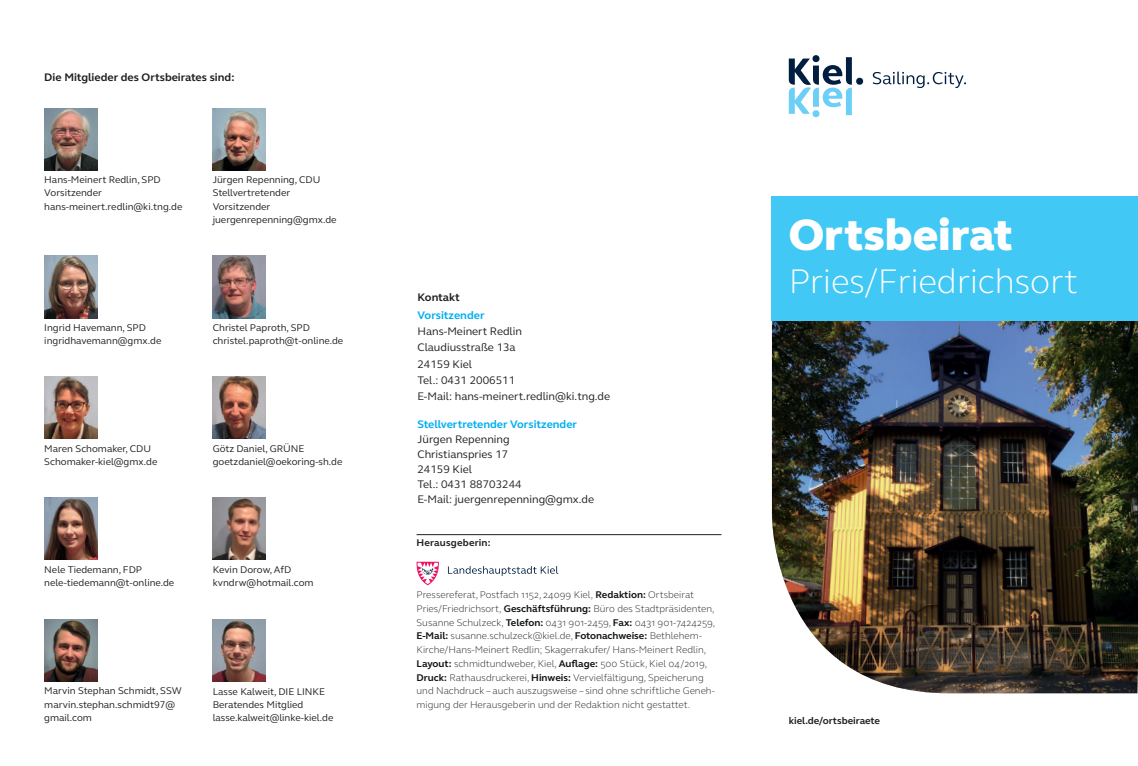
<style>
.page{position:relative;width:1138px;height:766px;background:#fff}
.page>*{position:absolute;margin:0;border:0;box-sizing:border-box;transform-origin:0 0}
.t1{font:800 45px "FS Elliot Pro";color:#fff}
.t2{font:300 35px "FS Elliot Pro";color:#fff}
.t3{font:11.25px/16.2px "FS Elliot Pro";color:#231f20}
.t4{font:700 11.25px "FS Elliot Pro";color:#00aeef}
.t5{font:700 11.25px "FS Elliot Pro";color:#231f20}
.t6{font:300 10px/13.8px "FS Elliot Pro";color:#231f20}
.t7{font:10px/13.1px "FS Elliot Pro";color:#231f20}
.t8{font:700 10px "FS Elliot Pro";color:#231f20}
.s1{font-weight:700;color:#111416}
</style>
<div class="page">
<svg style="left:872px;top:72px;width:94px;height:16px"></svg>
<div style="left:812px;top:110px;width:7px;height:7px;background:#6bcff6;border-radius:50%"></div>
<div style="left:856px;top:78px;width:7px;height:7px;background:#001f40;border-radius:50%"></div>
<svg style="left:788px;top:57px;width:63px;height:58px"></svg>
<img style="left:772px;top:321px;width:365px;height:372px">
<div style="left:772px;top:197px;width:365px;height:124px;background:#42c8f4"></div>
<img style="left:44px;top:108px;width:53px;height:62px">
<img style="left:213px;top:108px;width:53px;height:62px">
<img style="left:44px;top:256px;width:53px;height:62px">
<img style="left:213px;top:256px;width:53px;height:62px">
<img style="left:213px;top:377px;width:53px;height:62px">
<img style="left:44px;top:497px;width:53px;height:62px">
<img style="left:213px;top:497px;width:53px;height:62px">
<img style="left:44px;top:377px;width:53px;height:62px">
<img style="left:44px;top:619px;width:53px;height:62px">
<img style="left:213px;top:619px;width:53px;height:62px">
<hr style="left:416px;top:534px;width:305px;height:1px;background:#231f20">
<svg style="left:416px;top:561px;width:23px;height:24px"></svg>
<svg style="left:448px;top:566px;width:110px;height:9px"></svg>
<p class="t5" style="left:44px;top:69px;width:192px">Die Mitglieder des Ortsbeirates sind:</p>
<p class="t7" style="left:44px;top:173px;width:140px">Hans-Meinert Redlin, SPD<br>Vorsitzender hans-meinert.redlin@ki.tng.de</p>
<p class="t7" style="left:213px;top:173px;width:125px">Jürgen Repenning, CDU<br>Stellvertretender<br>Vorsitzender juergenrepenning@gmx.de</p>
<p class="t7" style="left:44px;top:320px;width:118px">Ingrid Havemann, SPD ingridhavemann@gmx.de</p>
<p class="t7" style="left:213px;top:320px;width:132px">Christel Paproth, SPD christel.paproth@t-online.de</p>
<p class="t7" style="left:44px;top:441px;width:115px">Maren Schomaker, CDU<br>Schomaker-kiel@gmx.de</p>
<p class="t7" style="left:213px;top:441px;width:131px">Götz Daniel, GRÜNE goetzdaniel@oekoring-sh.de</p>
<p class="t7" style="left:44px;top:562px;width:131px">Nele Tiedemann, FDP nele-tiedemann@t-online.de</p>
<p class="t7" style="left:213px;top:562px;width:102px">Kevin Dorow, AfD kvndrw@hotmail.com</p>
<p class="t7" style="left:44px;top:684px;width:139px">Marvin Stephan Schmidt, SSW marvin.stephan.schmidt97@ gmail.com</p>
<p class="t7" style="left:213px;top:684px;width:122px">Lasse Kalweit, DIE LINKE<br>Beratendes Mitglied lasse.kalweit@linke-kiel.de</p>
<p class="t5" style="left:417px;top:290px;width:44px">Kontakt</p>
<p class="t4" style="left:417px;top:307px;width:69px">Vorsitzender</p>
<p class="t3" style="left:417px;top:323px;width:194px">Hans-Meinert Redlin<br>Claudiusstraße 13a<br>24159 Kiel<br>Tel.: 0431 2006511<br>E-Mail: hans-meinert.redlin@ki.tng.de</p>
<p class="t4" style="left:417px;top:416px;width:161px">Stellvertretender Vorsitzender</p>
<p class="t3" style="left:417px;top:431px;width:178px;line-height:15px">Jürgen Repenning<br>Christianspries 17<br>24159 Kiel<br>Tel.: 0431 88703244<br>E-Mail: juergenrepenning@gmx.de</p>
<p class="t8" style="left:416px;top:535px;width:75px">Herausgeberin:</p>
<p class="t6" style="left:416px;top:587px;width:300px">Pressereferat, Postfach 1152, 24099 Kiel, <span class="s1">Redaktion:</span> Ortsbeirat Pries/Friedrichsort, <span class="s1">Geschäftsführung:</span> Büro des Stadtpräsidenten, Susanne Schulzeck, <span class="s1">Telefon:</span> 0431 901-2459, <span class="s1">Fax:</span> 0431 901-7424259, <span class="s1">E-Mail:</span> susanne.schulzeck@kiel.de, <span class="s1">Fotonachweise:</span> Bethlehem-Kirche/Hans-Meinert Redlin; Skagerrakufer/ Hans-Meinert Redlin, <span class="s1">Layout:</span> schmidtundweber, Kiel, <span class="s1">Aufage:</span> 500 Stück, Kiel 04/2019, <span class="s1">Druck:</span> Rathausdruckerei, <span class="s1">Hinweis:</span> Vervielfältigung, Speicherung und Nachdruck – auch auszugsweise – sind ohne schriftliche Geneh&shy;migung der Herausgeberin und der Redaktion nicht gestattet.</p>
<h1 class="t1" style="left:788px;top:204px;width:225px">Ortsbeirat</h1>
<h2 class="t2" style="left:788px;top:258px;width:291px">Pries/Friedrichsort</h2>
<p class="t8" style="left:788px;top:713px;width:93px">kiel.de/ortsbeiraete</p>
</div>
